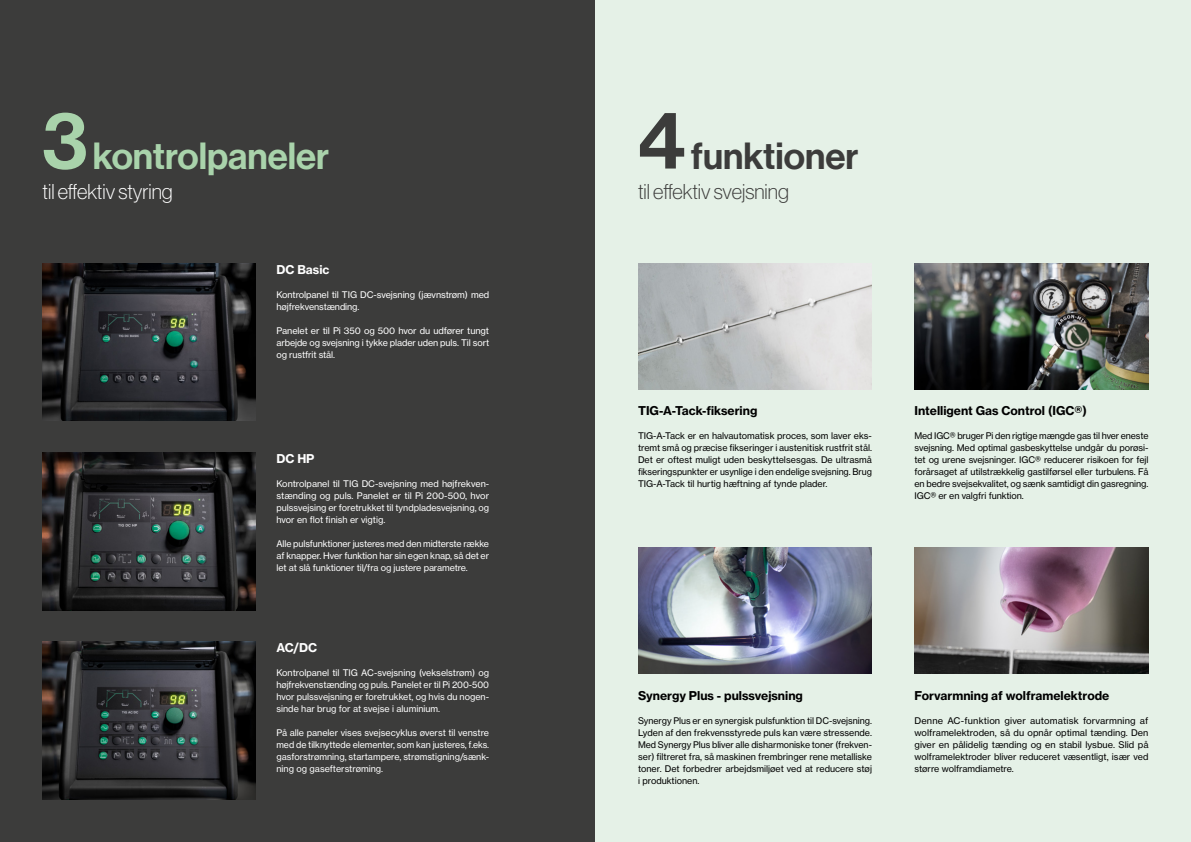
<style>
.page{position:relative;width:1191px;height:842px;background:#fff}
.page>*{position:absolute;margin:0;border:0;box-sizing:border-box;transform-origin:0 0}
.t1{font:37px "N Haas Grotesk DS Pro 65 Md";color:#a9d3ab}
.t2{font:37px "N Haas Grotesk DS Pro 65 Md";color:#3c3c3b}
.t3{font:21px "N Haas Grotesk DS Pro 35 X Lt";color:#3c3c3b}
.t4{font:21px "N Haas Grotesk DS Pro 35 X Lt";color:#fff}
.t5{font:12px "N Haas Grotesk TX Pro 75 Bd";color:#000}
.t6{font:12px "N Haas Grotesk TX Pro 75 Bd";color:#fff}
.t7{font:9px/12px "N Haas Grotesk TX Pro 55 Rg";color:#000;text-align:justify}
.t8{font:9px/12px "N Haas Grotesk TX Pro 55 Rg";letter-spacing:-.01em;color:#fff;text-align:justify}
.s1{font-size:80px}
</style>
<div class="page">
<div style="left:0;top:0;width:595px;height:842px;background:#3c3c3b"></div>
<div style="left:595px;top:0;width:596px;height:842px;background:#e5f1e7"></div>
<img style="left:914px;top:263px;width:234px;height:126px">
<img style="left:638px;top:263px;width:234px;height:126px">
<img style="left:638px;top:547px;width:234px;height:126px">
<img style="left:914px;top:547px;width:234px;height:126px">
<img style="left:43px;top:263px;width:212px;height:158px">
<img style="left:43px;top:452px;width:212px;height:158px">
<img style="left:43px;top:642px;width:212px;height:157px">
<h1 class="t1" style="left:43px;top:134px;width:288px"><span class="s1">3</span>kontrolpaneler</h1>
<h1 class="t2" style="left:638px;top:134px;width:222px"><span class="s1">4</span>funktioner</h1>
<h2 class="t4" style="left:43px;top:179px;width:132px">til effektiv styring</h2>
<h2 class="t3" style="left:638px;top:179px;width:152px">til effektiv svejsning</h2>
<h3 class="t6" style="left:276px;top:262px;width:54px">DC Basic</h3>
<p class="t8" style="left:276px;top:288px;width:214px">Kontrolpanel til TIG DC-svejsning (jævnstrøm) med højfrekvenstænding.</p>
<p class="t8" style="left:276px;top:324px;width:214px">Panelet er til Pi 350 og 500 hvor du udfører tungt arbejde og svejsning i tykke plader uden puls. Til sort og rustfrit stål.</p>
<h3 class="t6" style="left:276px;top:451px;width:40px">DC HP</h3>
<p class="t8" style="left:276px;top:477px;width:214px">Kontrolpanel til TIG DC-svejsning med højfrekven&shy;stænding og puls. Panelet er til Pi 200-500, hvor pulssvejsing er foretrukket til tyndpladesvejsning, og hvor en flot finish er vigtig.</p>
<p class="t8" style="left:276px;top:537px;width:214px">Alle pulsfunktioner justeres med den midterste række af knapper. Hver funktion har sin egen knap, så det er let at slå funktioner til/fra og justere parametre.</p>
<h3 class="t6" style="left:276px;top:640px;width:42px">AC/DC</h3>
<p class="t8" style="left:276px;top:666px;width:214px">Kontrolpanel til TIG AC-svejsning (vekselstrøm) og højfrekvenstænding og puls. Panelet er til Pi 200-500 hvor pulssvejsning er foretrukket, og hvis du nogen&shy;sinde har brug for at svejse i aluminium.</p>
<p class="t8" style="left:276px;top:726px;width:214px">På alle paneler vises svejsecyklus øverst til venstre med de tilknyttede elementer, som kan justeres, f.eks. gasforstrømning, startampere, strømstigning/sænk&shy;ning og gasefterstrøming.</p>
<h3 class="t5" style="left:638px;top:403px;width:121px">TIG-A-Tack-fiksering</h3>
<p class="t7" style="left:638px;top:429px;width:235px">TIG-A-Tack er en halvautomatisk proces, som laver eks&shy;tremt små og præcise fikseringer i austenitisk rustfrit stål.<br>Det er oftest muligt uden beskyttelsesgas. De ultrasmå fikseringspunkter er usynlige i den endelige svejsning. Brug TIG-A-Tack til hurtig hæftning af tynde plader.</p>
<h3 class="t5" style="left:638px;top:688px;width:166px">Synergy Plus - pulssvejsning</h3>
<p class="t7" style="left:638px;top:714px;width:235px">Synergy Plus er en synergisk pulsfunktion til DC-svejsning.<br>Lyden af den frekvensstyrede puls kan være stressende.<br>Med Synergy Plus bliver alle disharmoniske toner (frekven&shy;ser) filtreret fra, så maskinen frembringer rene metalliske toner. Det forbedrer arbejdsmiljøet ved at reducere støj i produktionen.</p>
<h3 class="t5" style="left:914px;top:403px;width:174px">Intelligent Gas Control (IGC®)</h3>
<p class="t7" style="left:914px;top:429px;width:235px">Med IGC® bruger Pi den rigtige mængde gas til hver eneste svejsning. Med optimal gasbeskyttelse undgår du porøsi&shy;tet og urene svejsninger. IGC® reducerer risikoen for fejl forårsaget af utilstrækkelig gastilførsel eller turbulens. Få en bedre svejsekvalitet, og sænk samtidigt din gasregning.<br>IGC® er en valgfri funktion.</p>
<h3 class="t5" style="left:914px;top:688px;width:196px">Forvarmning af wolframelektrode</h3>
<p class="t7" style="left:914px;top:714px;width:235px">Denne AC-funktion giver automatisk forvarmning af wolframelektroden, så du opnår optimal tænding. Den giver en pålidelig tænding og en stabil lysbue. Slid på wolframelektroder bliver reduceret væsentligt, især ved større wolframdiametre.</p>
</div>
